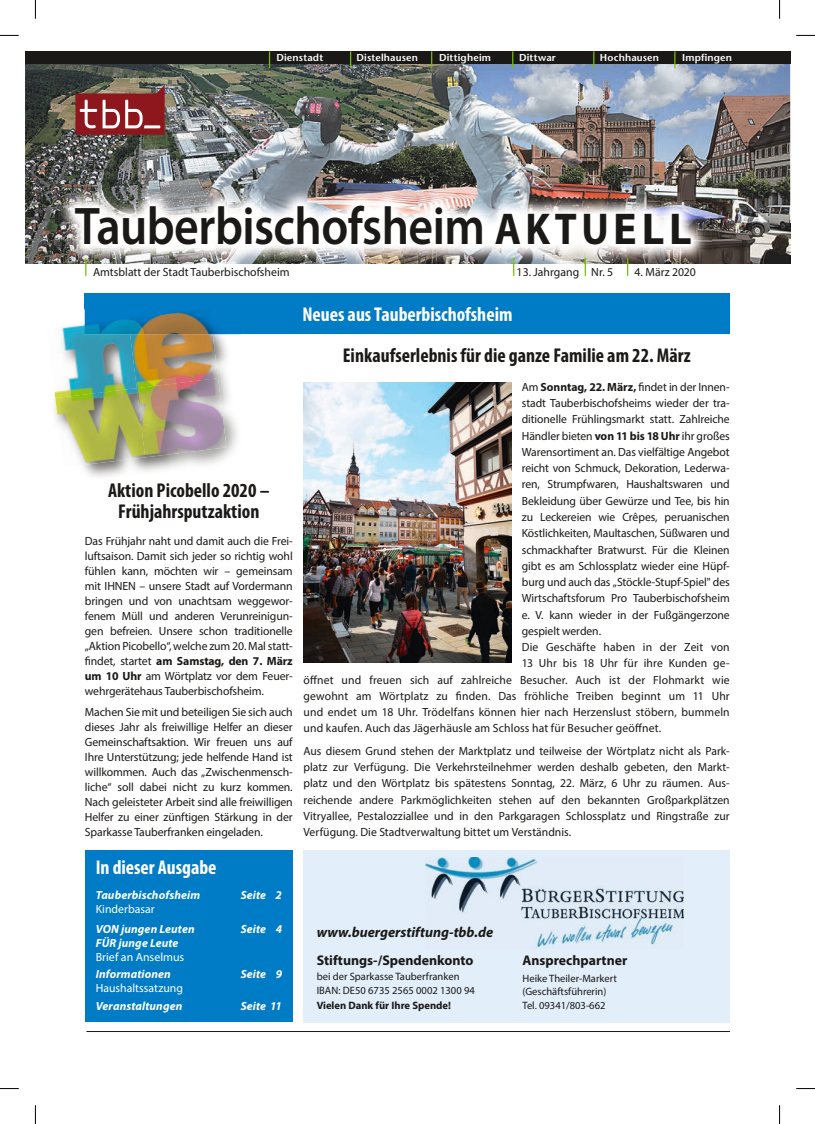
<style>
.page{position:relative;width:815px;height:1124px;background:#fff}
.page>*{position:absolute;margin:0;border:0;box-sizing:border-box;transform-origin:0 0}
.t1{font:600 53.12px "Myriad Pro";letter-spacing:-.01em;color:#1b1917;scale:.9 1}
.t2{font:700 condensed 20px/21.2px "Myriad Pro";color:#1b1917;text-align:center}
.t3{font:700 condensed 20px "Myriad Pro";color:#fff}
.t4{font:italic 700 14.38px "Myriad Pro";color:#1b1917}
.t5{font:700 14px "Myriad Pro";color:#1b1917}
.t6{font:11.88px/15px "Myriad Pro";letter-spacing:-.005em;color:#1b1917;text-align:justify}
.t7{font:11.88px "Myriad Pro";letter-spacing:.015em;color:#1b1917}
.t8{font:italic 700 11.88px "Myriad Pro";letter-spacing:.01em;color:#fff}
.t9{font:11.88px "Myriad Pro";color:#fff}
.t10{font:10.75px/13.8px "Myriad Pro";color:#1b1917}
.t11{font:700 10.75px "Myriad Pro";color:#1b1917}
.t12{font:10.62px/13.8px "Myriad Pro";color:#1b1917}
.t13{font:600 10px "Stone Sans Std";letter-spacing:.015em;color:#fff}
.s1{font-weight:700;font-size:44.75px}
.s2{font-weight:700}
</style>
<div class="page">
<img style="left:25px;top:64px;width:765px;height:160px">
<img style="left:25px;top:224px;width:30px;height:40px">
<img style="left:712px;top:224px;width:78px;height:40px">
<div style="left:25px;top:51px;width:765px;height:13px;background:#1b1917"></div>
<img style="left:55px;top:185px;width:657px;height:80px">
<div style="left:304px;top:849px;width:426px;height:173px;background:#e2eef9"></div>
<img style="left:425px;top:857px;width:259px;height:90px">
<svg style="left:513px;top:258px;width:1px;height:18px"></svg>
<svg style="left:85px;top:258px;width:1px;height:18px"></svg>
<svg style="left:350px;top:51px;width:1px;height:17px"></svg>
<svg style="left:269px;top:51px;width:1px;height:17px"></svg>
<svg style="left:431px;top:51px;width:1px;height:17px"></svg>
<svg style="left:512px;top:51px;width:1px;height:17px"></svg>
<svg style="left:593px;top:51px;width:1px;height:17px"></svg>
<svg style="left:674px;top:51px;width:1px;height:17px"></svg>
<svg style="left:585px;top:258px;width:1px;height:18px"></svg>
<svg style="left:627px;top:258px;width:1px;height:18px"></svg>
<svg style="left:75px;top:85px;width:90px;height:50px;background:#984646"></svg>
<div style="left:85px;top:293px;width:645px;height:41px;background:#007bc6"></div>
<hr style="left:86px;top:1030px;width:644px;height:1px;background:#1b1917">
<img style="left:54px;top:309px;width:187px;height:168px">
<img style="left:213px;top:309px;width:28px;height:25px">
<img style="left:54px;top:324px;width:76px;height:74px">
<img style="left:130px;top:334px;width:88px;height:54px">
<img style="left:55px;top:388px;width:90px;height:79px">
<img style="left:137px;top:378px;width:90px;height:79px">
<img style="left:85px;top:309px;width:128px;height:25px">
<img style="left:304px;top:382px;width:207px;height:280px">
<div style="left:85px;top:849px;width:208px;height:172px;background:#007bc6"></div>
<svg style="left:0;top:35px;width:19px;height:1px"></svg>
<svg style="left:796px;top:35px;width:19px;height:1px"></svg>
<svg style="left:0;top:1088px;width:19px;height:1px"></svg>
<svg style="left:796px;top:1088px;width:19px;height:1px"></svg>
<svg style="left:35px;top:0;width:1px;height:19px"></svg>
<svg style="left:35px;top:1105px;width:1px;height:18px"></svg>
<svg style="left:779px;top:0;width:1px;height:19px"></svg>
<svg style="left:779px;top:1105px;width:1px;height:18px"></svg>
<p class="t13" style="left:276px;top:51px;width:48px">Dienstadt</p>
<p class="t13" style="left:357px;top:51px;width:63px">Distelhausen</p>
<p class="t13" style="left:439px;top:51px;width:53px">Dittigheim</p>
<p class="t13" style="left:519px;top:51px;width:38px">Dittwar</p>
<p class="t13" style="left:600px;top:51px;width:61px">Hochhausen</p>
<p class="t13" style="left:682px;top:51px;width:52px">Impfingen</p>
<h1 class="t1" style="left:75px;top:192px;width:687px">Tauberbischofsheim <span class="s1">AKTUELL</span></h1>
<p class="t6" style="left:93px;top:264px;width:198px">Amtsblatt der Stadt Tauberbischofsheim</p>
<p class="t6" style="left:517px;top:264px;width:98px">13. Jahrgang Nr. 5</p>
<p class="t6" style="left:635px;top:264px;width:63px">4. März 2020</p>
<h2 class="t3" style="left:302px;top:302px;width:212px">Neues aus Tauberbischofsheim</h2>
<h2 class="t2" style="left:108px;top:479px;width:163px">Aktion Picobello 2020 –<br>Frühjahrsputzaktion</h2>
<p class="t6" style="left:85px;top:533px;width:209px">Das Frühjahr naht und damit auch die Frei&shy;luftsaison. Damit sich jeder so richtig wohl fühlen kann, möchten wir – gemeinsam mit IHNEN – unsere Stadt auf Vordermann bringen und von unachtsam weggewor&shy;fenem Müll und anderen Verunreinigun&shy;gen befreien. Unsere schon traditionelle „Aktion Picobello“, welche zum 20. Mal statt&shy;findet, startet <span class="s2">am Samstag, den 7. März um 10 Uhr</span> am Wörtplatz vor dem Feuer&shy;wehrgerätehaus Tauberbischofsheim.</p>
<p class="t6" style="left:85px;top:704px;width:209px">Machen Sie mit und beteiligen Sie sich auch dieses Jahr als freiwillige Helfer an dieser Gemeinschaftsaktion. Wir freuen uns auf Ihre Unterstützung; jede helfende Hand ist willkommen. Auch das „Zwischenmensch&shy;liche“ soll dabei nicht zu kurz kommen.<br>Nach geleisteter Arbeit sind alle freiwilligen Helfer zu einer zünftigen Stärkung in der Sparkasse Tauberfranken eingeladen.</p>
<h2 class="t3" style="left:96px;top:854px;width:122px">In dieser Ausgabe</h2>
<p class="t8" style="left:96px;top:886px;width:106px">Tauberbischofsheim</p>
<p class="t8" style="left:241px;top:886px;width:43px">Seite 2</p>
<p class="t9" style="left:96px;top:901px;width:61px">Kinderbasar</p>
<p class="t8" style="left:96px;top:921px;width:100px">VON jungen Leuten</p>
<p class="t8" style="left:241px;top:921px;width:43px">Seite 4</p>
<p class="t8" style="left:96px;top:934px;width:84px">FÜR junge Leute</p>
<p class="t9" style="left:96px;top:949px;width:90px">Brief an Anselmus</p>
<p class="t8" style="left:96px;top:966px;width:77px">Informationen</p>
<p class="t8" style="left:241px;top:966px;width:43px">Seite 9</p>
<p class="t9" style="left:96px;top:980px;width:89px">Haushaltssatzung</p>
<p class="t8" style="left:96px;top:998px;width:88px">Veranstaltungen</p>
<p class="t8" style="left:241px;top:998px;width:43px">Seite 11</p>
<h2 class="t2" style="left:343px;top:345px;width:350px">Einkaufserlebnis für die ganze Familie am 22. März</h2>
<p class="t6" style="left:522px;top:379px;width:209px">Am <span class="s2">Sonntag, 22. März,</span> findet in der Innen-</p>
<p class="t6" style="left:522px;top:395px;width:209px">stadt Tauberbischofsheims wieder der tra-</p>
<p class="t6" style="left:522px;top:411px;width:209px">ditionelle Frühlingsmarkt statt. Zahlreiche</p>
<p class="t6" style="left:522px;top:428px;width:209px">Händler bieten <span class="s2">von 11 bis 18 Uhr</span> ihr großes</p>
<p class="t6" style="left:522px;top:444px;width:209px">Warensortiment an. Das vielfältige Angebot</p>
<p class="t6" style="left:522px;top:460px;width:209px">reicht von Schmuck, Dekoration, Lederwa-</p>
<p class="t6" style="left:522px;top:476px;width:209px">ren, Strumpfwaren, Haushaltswaren und</p>
<p class="t6" style="left:522px;top:493px;width:209px">Bekleidung über Gewürze und Tee, bis hin</p>
<p class="t6" style="left:522px;top:509px;width:209px">zu Leckereien wie Crêpes, peruanischen</p>
<p class="t6" style="left:522px;top:525px;width:209px">Köstlichkeiten, Maultaschen, Süßwaren und</p>
<p class="t6" style="left:522px;top:541px;width:209px">schmackhafter Bratwurst. Für die Kleinen</p>
<p class="t6" style="left:522px;top:558px;width:209px">gibt es am Schlossplatz wieder eine Hüpf-</p>
<p class="t6" style="left:522px;top:574px;width:209px">burg und auch das „Stöckle-Stupf-Spiel" des</p>
<p class="t6" style="left:522px;top:590px;width:209px">Wirtschaftsforum Pro Tauberbischofsheim</p>
<p class="t6" style="left:522px;top:606px;width:209px">e. V. kann wieder in der Fußgängerzone</p>
<p class="t6" style="left:522px;top:623px;width:81px">gespielt werden.</p>
<p class="t6" style="left:522px;top:639px;width:209px">Die Geschäfte haben in der Zeit von</p>
<p class="t6" style="left:522px;top:655px;width:209px">13 Uhr bis 18 Uhr für ihre Kunden ge-</p>
<p class="t7" style="left:304px;top:672px;width:428px">öffnet und freuen sich auf zahlreiche Besucher. Auch ist der Flohmarkt wie</p>
<p class="t6" style="left:304px;top:688px;width:428px">gewohnt am Wörtplatz zu finden. Das fröhliche Treiben beginnt um 11 Uhr</p>
<p class="t7" style="left:304px;top:704px;width:428px">und endet um 18 Uhr. Trödelfans können hier nach Herzenslust stöbern, bummeln</p>
<p class="t6" style="left:304px;top:720px;width:359px">und kaufen. Auch das Jägerhäusle am Schloss hat für Besucher geöffnet.</p>
<p class="t6" style="left:304px;top:742px;width:428px;line-height:16.2px">Aus diesem Grund stehen der Marktplatz und teilweise der Wörtplatz nicht als Park&shy;platz zur Verfügung. Die Verkehrsteilnehmer werden deshalb gebeten, den Markt&shy;platz und den Wörtplatz bis spätestens Sonntag, 22. März, 6 Uhr zu räumen. Aus&shy;reichende andere Parkmöglichkeiten stehen auf den bekannten Großparkplätzen Vitryallee, Pestalozziallee und in den Parkgaragen Schlossplatz und Ringstraße zur Verfügung. Die Stadtverwaltung bittet um Verständnis.</p>
<p class="t4" style="left:317px;top:922px;width:178px">www.buergerstiftung-tbb.de</p>
<p class="t5" style="left:317px;top:950px;width:158px">Stiftungs-/Spendenkonto</p>
<p class="t10" style="left:317px;top:969px;width:160px">bei der Sparkasse Tauberfranken<br>IBAN: DE50 6735 2565 0002 1300 94</p>
<p class="t11" style="left:317px;top:998px;width:136px">Vielen Dank für Ihre Spende!</p>
<p class="t5" style="left:522px;top:950px;width:106px">Ansprechpartner</p>
<p class="t12" style="left:522px;top:970px;width:96px">Heike Theiler-Markert (Geschäftsführerin)<br>Tel. 09341/803-662</p>
</div>
